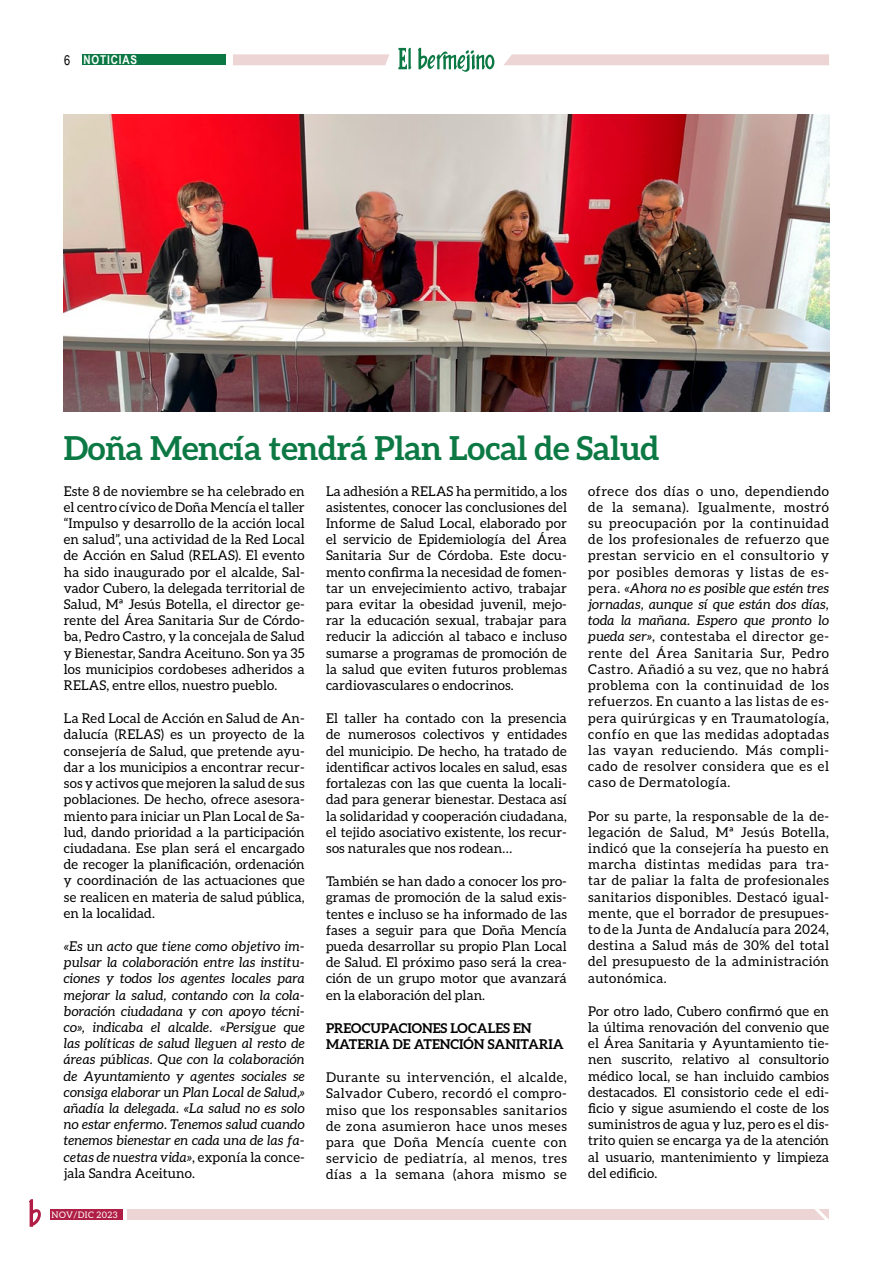
<style>
.page{position:relative;width:893px;height:1263px;background:#fff}
.page>*{position:absolute;margin:0;border:0;box-sizing:border-box;transform-origin:0 0}
.t1{font:700 33px "Aleo";letter-spacing:-.01em;color:#0c7944}
.t2{font:13.5px/16.2px "Aleo";letter-spacing:.01em;color:#000;text-align:justify}
.t3{font:italic 13.5px/16.2px "Aleo";letter-spacing:.01em;color:#000;text-align:justify}
.t4{font:700 13.5px/16.2px "Aleo";color:#000}
.t5{font:13.5px "Arial Narrow";color:#000}
.t6{font:700 12.15px "Arial Narrow";letter-spacing:.07em;color:#fff}
.t7{font:9px "Aleo";letter-spacing:.05em;color:#fff}
.s1{font-style:normal}
.s2{font-style:italic}
</style>
<div class="page">
<div style="left:128px;top:1209px;width:701px;height:11px;background:#eed5d5"></div>
<svg style="left:814px;top:1209px;width:15px;height:11px"></svg>
<svg style="left:29px;top:1199px;width:12px;height:28px"></svg>
<div style="left:50px;top:1209px;width:73px;height:11px;background:#b01e45"></div>
<svg style="left:504px;top:54px;width:325px;height:11px;background:#eed6d6"></svg>
<svg style="left:233px;top:54px;width:156px;height:11px;background:#eed6d6"></svg>
<svg style="left:398px;top:48px;width:14px;height:21px"></svg>
<svg style="left:418px;top:48px;width:76px;height:24px"></svg>
<div style="left:82px;top:54px;width:144px;height:11px;background:#0c7944"></div>
<img style="left:64px;top:115px;width:765px;height:297px">
<p class="t5" style="left:64px;top:51px;width:8px">6</p>
<p class="t6" style="left:84px;top:51px;width:55px">NOTICIAS</p>
<h1 class="t1" style="left:64px;top:429px;width:597px">Doña Mencía tendrá Plan Local de Salud</h1>
<p class="t2" style="left:64px;top:483px;width:242px">Este 8 de noviembre se ha celebrado en el centro cívico de Doña Mencía el taller “Impulso y desarrollo de la acción local en salud”, una actividad de la Red Local de Acción en Salud (RELAS). El evento ha sido inaugurado por el alcalde, Sal&shy;vador Cubero, la delegada territorial de Salud, Mª Jesús Botella, el director ge&shy;rente del Área Sanitaria Sur de Córdo&shy;ba, Pedro Castro, y la concejala de Salud y Bienestar, Sandra Aceituno. Son ya 35 los municipios cordobeses adheridos a RELAS, entre ellos, nuestro pueblo.</p>
<p class="t2" style="left:64px;top:710px;width:242px">La Red Local de Acción en Salud de An&shy;dalucía (RELAS) es un proyecto de la consejería de Salud, que pretende ayu&shy;dar a los municipios a encontrar recur&shy;sos y activos que mejoren la salud de sus poblaciones. De hecho, ofrece asesora&shy;miento para iniciar un Plan Local de Sa&shy;lud, dando prioridad a la participación ciudadana. Ese plan será el encargado de recoger la planificación, ordenación y coordinación de las actuaciones que se realicen en materia de salud pública, en la localidad.</p>
<p class="t3" style="left:64px;top:938px;width:242px">«Es un acto que tiene como objetivo im&shy;pulsar la colaboración entre las institu&shy;ciones y todos los agentes locales para mejorar la salud, contando con la cola&shy;boración ciudadana y con apoyo técni&shy;co», indicaba el alcalde. «Persigue que las políticas de salud lleguen al resto de áreas públicas. Que con la colaboración de Ayuntamiento y agentes sociales se consiga elaborar un Plan Local de Salud,» añadía la delegada. «La salud no es solo no estar enfermo. Tenemos salud cuando tenemos bienestar en cada una de las fa&shy;cetas de nuestra vida»<span class="s1">, exponía la conce&shy;jala Sandra Aceituno.</span></p>
<p class="t7" style="left:52px;top:1210px;width:67px">NOV/DIC 2023</p>
<p class="t2" style="left:326px;top:483px;width:242px">La adhesión a RELAS ha permitido, a los asistentes, conocer las conclusiones del Informe de Salud Local, elaborado por el servicio de Epidemiología del Área Sanitaria Sur de Córdoba. Este docu&shy;mento confirma la necesidad de fomen&shy;tar un envejecimiento activo, trabajar para evitar la obesidad juvenil, mejo&shy;rar la educación sexual, trabajar para reducir la adicción al tabaco e incluso sumarse a programas de promoción de la salud que eviten futuros problemas cardiovasculares o endocrinos.</p>
<p class="t2" style="left:326px;top:710px;width:242px">El taller ha contado con la presencia de numerosos colectivos y entidades del municipio. De hecho, ha tratado de identificar activos locales en salud, esas fortalezas con las que cuenta la locali&shy;dad para generar bienestar. Destaca así la solidaridad y cooperación ciudadana, el tejido asociativo existente, los recur&shy;sos naturales que nos rodean…</p>
<p class="t2" style="left:326px;top:873px;width:242px">También se han dado a conocer los pro&shy;gramas de promoción de la salud exis&shy;tentes e incluso se ha informado de las fases a seguir para que Doña Mencía pueda desarrollar su propio Plan Local de Salud. El próximo paso será la crea&shy;ción de un grupo motor que avanzará en la elaboración del plan.</p>
<p class="t4" style="left:326px;top:1019px;width:239px">PREOCUPACIONES LOCALES EN<br>MATERIA DE ATENCIÓN SANITARIA</p>
<p class="t2" style="left:326px;top:1069px;width:242px">Durante su intervención, el alcalde, Salvador Cubero, recordó el compro&shy;miso que los responsables sanitarios de zona asumieron hace unos meses para que Doña Mencía cuente con servicio de pediatría, al menos, tres días a la semana (ahora mismo se</p>
<p class="t2" style="left:588px;top:483px;width:242px">ofrece dos días o uno, dependiendo de la semana). Igualmente, mostró su preocupación por la continuidad de los profesionales de refuerzo que prestan servicio en el consultorio y por posibles demoras y listas de es&shy;pera. <span class="s2">«Ahora no es posible que estén tres jornadas, aunque sí que están dos días, toda la mañana. Espero que pronto lo pueda ser»</span>, contestaba el director ge&shy;rente del Área Sanitaria Sur, Pedro Castro. Añadió a su vez, que no habrá problema con la continuidad de los refuerzos. En cuanto a las listas de es&shy;pera quirúrgicas y en Traumatología, confío en que las medidas adoptadas las vayan reduciendo. Más compli&shy;cado de resolver considera que es el caso de Dermatología.</p>
<p class="t2" style="left:588px;top:807px;width:242px">Por su parte, la responsable de la de&shy;legación de Salud, Mª Jesús Botella, indicó que la consejería ha puesto en marcha distintas medidas para tra&shy;tar de paliar la falta de profesionales sanitarios disponibles. Destacó igual&shy;mente, que el borrador de presupues&shy;to de la Junta de Andalucía para 2024, destina a Salud más de 30% del total del presupuesto de la administración autonómica.</p>
<p class="t2" style="left:588px;top:1003px;width:242px">Por otro lado, Cubero confirmó que en la última renovación del convenio que el Área Sanitaria y Ayuntamiento tie&shy;nen suscrito, relativo al consultorio médico local, se han incluido cambios destacados. El consistorio cede el edi&shy;ficio y sigue asumiendo el coste de los suministros de agua y luz, pero es el dis&shy;trito quien se encarga ya de la atención al usuario, mantenimiento y limpieza del edificio.</p>
</div>
